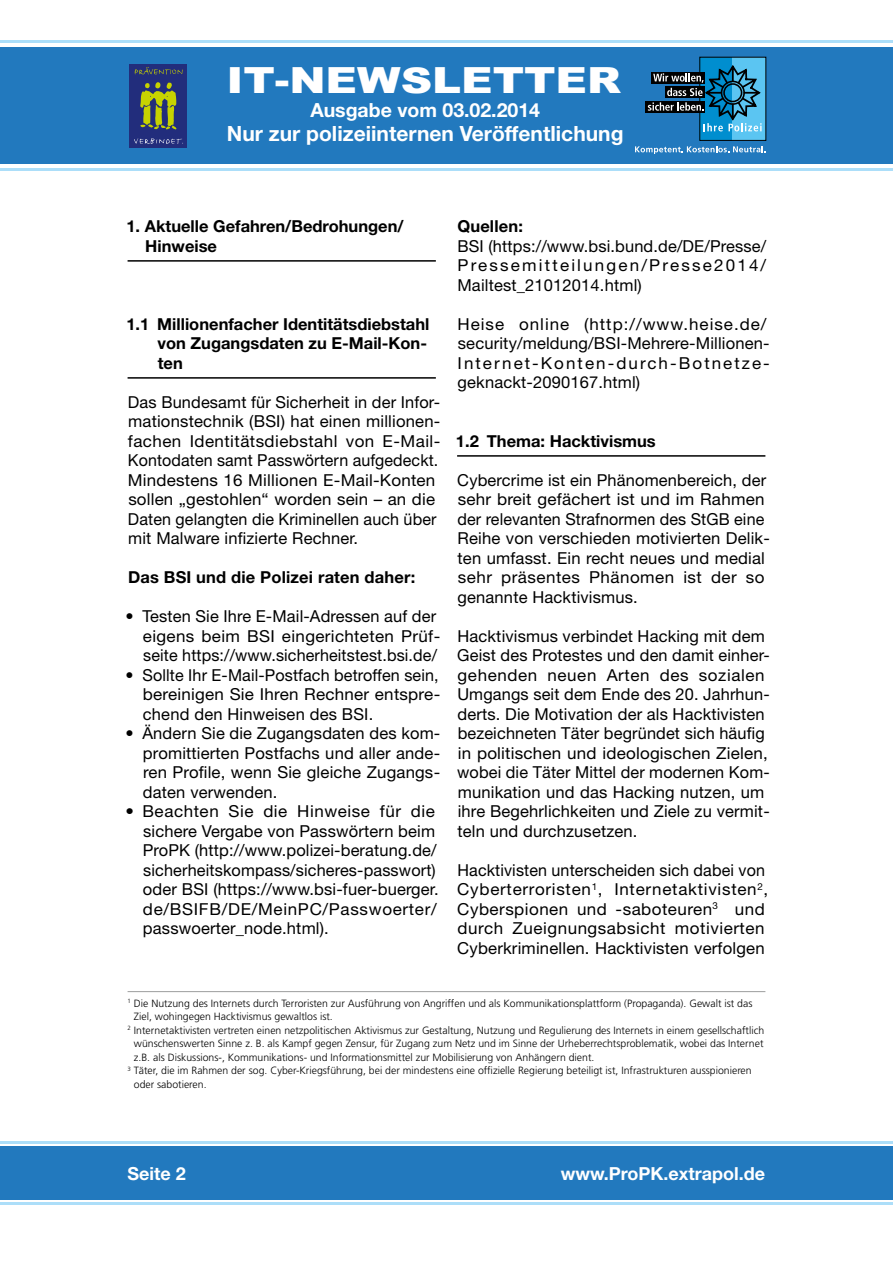
<style>
.page{position:relative;width:893px;height:1263px;background:#fff}
.page>*{position:absolute;margin:0;border:0;box-sizing:border-box;transform-origin:0 0}
.t1{font:900 36px "Arial";color:#fff;scale:1.21 1}
.t2{font:700 21px "Helvetica Neue LT";color:#fff}
.t3{font:700 19.5px "Helvetica Neue LT";color:#fff}
.t4{font:700 18px "Helvetica Neue LT";color:#fff}
.t5{font:16.5px/19.5px "Helvetica Neue LT";letter-spacing:.01em;color:#000}
.t6{font:16.5px/19.5px "Helvetica Neue LT";letter-spacing:.03em;color:#000}
.t7{font:700 16.5px/19.5px "Helvetica Neue LT";color:#000}
.t8{font:300 10.5px "Frutiger LT Std";color:#000}
</style>
<div class="page">
<hr style="left:0;top:40px;width:893px;height:2px;background:#acdef9">
<hr style="left:0;top:168px;width:893px;height:3px;background:#acdef9">
<hr style="left:0;top:1141px;width:893px;height:3px;background:#acdef9">
<hr style="left:0;top:1202px;width:893px;height:2px;background:#acdef9">
<div style="left:0;top:47px;width:893px;height:116px;background:#2279be"></div>
<div style="left:0;top:1146px;width:893px;height:53px;background:#2279be"></div>
<svg style="left:635px;top:146px;width:130px;height:7px"></svg>
<div style="left:700px;top:57px;width:33px;height:83px;background:#008ecf"></div>
<div style="left:733px;top:57px;width:33px;height:83px;background:#5bc5f2"></div>
<div style="left:700px;top:57px;width:66px;height:84px;border:1px solid #000"></div>
<svg style="left:646px;top:101px;width:2px;height:12px"></svg>
<svg style="left:648px;top:63px;width:114px;height:68px"></svg>
<div style="left:130px;top:64px;width:57px;height:83px;background:#222d7c"></div>
<svg style="left:140px;top:82px;width:37px;height:47px"></svg>
<svg style="left:134px;top:138px;width:49px;height:6px"></svg>
<svg style="left:135px;top:67px;width:48px;height:7px"></svg>
<hr style="left:128px;top:260px;width:308px;height:2px;background:#000">
<hr style="left:128px;top:377px;width:308px;height:2px;background:#000">
<hr style="left:457px;top:455px;width:308px;height:2px;background:#000">
<hr style="left:128px;top:991px;width:637px;height:1px;background:#9c9d9d">
<h1 class="t1" style="left:226px;top:58px;width:328px">IT-NEWSLETTER</h1>
<p class="t3" style="left:310px;top:98px;width:231px">Ausgabe vom 03.02.2014</p>
<p class="t2" style="left:227px;top:121px;width:398px">Nur zur polizeiinternen Veröffentlichung</p>
<p class="t7" style="left:145px;top:216px;width:260px;text-indent:-19px">1. Aktuelle Gefahren/Bedrohungen/<br>Hinweise</p>
<p class="t7" style="left:158px;top:314px;width:273px;text-indent:-31px">1.1 Millionenfacher Identitätsdiebstahl von Zugangsdaten zu E-Mail-Kon&shy;ten</p>
<p class="t5" style="left:128px;top:392px;width:314px">Das Bundesamt für Sicherheit in der Infor&shy;mationstechnik (BSI) hat einen millionen&shy;fachen Identitätsdiebstahl von E-Mail-Kontodaten samt Passwörtern aufgedeckt.<br>Mindestens 16 Millionen E-Mail-Konten sollen „gestohlen“ worden sein – an die Daten gelangten die Kriminellen auch über mit Malware infizierte Rechner.</p>
<p class="t7" style="left:128px;top:567px;width:289px">Das BSI und die Polizei raten daher:</p>
<p class="t5" style="left:143px;top:606px;width:299px;text-indent:-17px">• Testen Sie Ihre E-Mail-Adressen auf der eigens beim BSI eingerichteten Prüf&shy;seite https://www.sicherheitstest.bsi.de/</p>
<p class="t5" style="left:143px;top:665px;width:299px;text-align:justify;text-indent:-17px">• Sollte Ihr E-Mail-Postfach betroffen sein, bereinigen Sie Ihren Rechner entspre&shy;chend den Hinweisen des BSI.</p>
<p class="t5" style="left:143px;top:723px;width:299px;text-align:justify;text-indent:-17px">• Ändern Sie die Zugangsdaten des kom&shy;promittierten Postfachs und aller ande&shy;ren Profile, wenn Sie gleiche Zugangs&shy;daten verwenden.</p>
<p class="t5" style="left:143px;top:801px;width:297px;text-indent:-17px">• Beachten Sie die Hinweise für die sichere Vergabe von Passwörtern beim ProPK (http://www.polizei-beratung.de/ sicherheitskompass/sicheres-passwort) oder BSI (https://www.bsi-fuer-buerger. de/BSIFB/DE/MeinPC/Passwoerter/ passwoerter_node.html).</p>
<p class="t7" style="left:457px;top:216px;width:67px">Quellen:</p>
<p class="t5" style="left:457px;top:236px;width:310px;text-align:justify">BSI (https://www.bsi.bund.de/DE/Presse/ Pressemitteilungen/Presse2014/ Mailtest_21012014.html)</p>
<p class="t5" style="left:457px;top:314px;width:314px">Heise online (http://www.heise.de/ security/meldung/BSI-Mehrere-Millionen-Internet-Konten-durch-Botnetze&shy;geknackt-2090167.html)</p>
<p class="t7" style="left:456px;top:431px;width:201px">1.2 Thema: Hacktivismus</p>
<p class="t5" style="left:457px;top:470px;width:314px">Cybercrime ist ein Phänomenbereich, der sehr breit gefächert ist und im Rahmen der relevanten Strafnormen des StGB eine Reihe von verschieden motivierten Delik&shy;ten umfasst. Ein recht neues und medial sehr präsentes Phänomen ist der so genannte Hacktivismus.</p>
<p class="t5" style="left:457px;top:626px;width:314px">Hacktivismus verbindet Hacking mit dem Geist des Protestes und den damit einher&shy;gehenden neuen Arten des sozialen Umgangs seit dem Ende des 20. Jahrhun&shy;derts. Die Motivation der als Hacktivisten bezeichneten Täter begründet sich häufig in politischen und ideologischen Zielen, wobei die Täter Mittel der modernen Kom&shy;munikation und das Hacking nutzen, um ihre Begehrlichkeiten und Ziele zu vermit&shy;teln und durchzusetzen.</p>
<p class="t6" style="left:457px;top:860px;width:312px">Hacktivisten unterscheiden sich dabei von Cyberterroristen<sup>1</sup>, Internetaktivisten<sup>2</sup>, Cyberspionen und -saboteuren<sup>3</sup> und durch Zueignungsabsicht motivierten Cyberkriminellen. Hacktivisten verfolgen</p>
<p class="t8" style="left:128px;top:997px;width:626px"><sup>1</sup> Die Nutzung des Internets durch Terroristen zur Ausführung von Angriffen und als Kommunikationsplattform (Propaganda). Gewalt ist das</p>
<p class="t8" style="left:134px;top:1011px;width:200px">Ziel, wohingegen Hacktivismus gewaltlos ist.</p>
<p class="t8" style="left:128px;top:1024px;width:638px"><sup>2</sup> Internetaktivisten vertreten einen netzpolitischen Aktivismus zur Gestaltung, Nutzung und Regulierung des Internets in einem gesellschaftlich</p>
<p class="t8" style="left:134px;top:1038px;width:631px">wünschenswerten Sinne z. B. als Kampf gegen Zensur, für Zugang zum Netz und im Sinne der Urheberrechtsproblematik, wobei das Internet</p>
<p class="t8" style="left:134px;top:1051px;width:462px">z.B. als Diskussions-, Kommunikations- und Informationsmittel zur Mobilisierung von Anhängern dient.</p>
<p class="t8" style="left:128px;top:1065px;width:626px"><sup>3</sup> Täter, die im Rahmen der sog. Cyber-Kriegsführung, bei der mindestens eine offizielle Regierung beteiligt ist, Infrastrukturen ausspionieren</p>
<p class="t8" style="left:134px;top:1078px;width:74px">oder sabotieren.</p>
<p class="t4" style="left:128px;top:1162px;width:60px">Seite 2</p>
<p class="t4" style="left:561px;top:1162px;width:206px">www.ProPK.extrapol.de</p>
</div>
